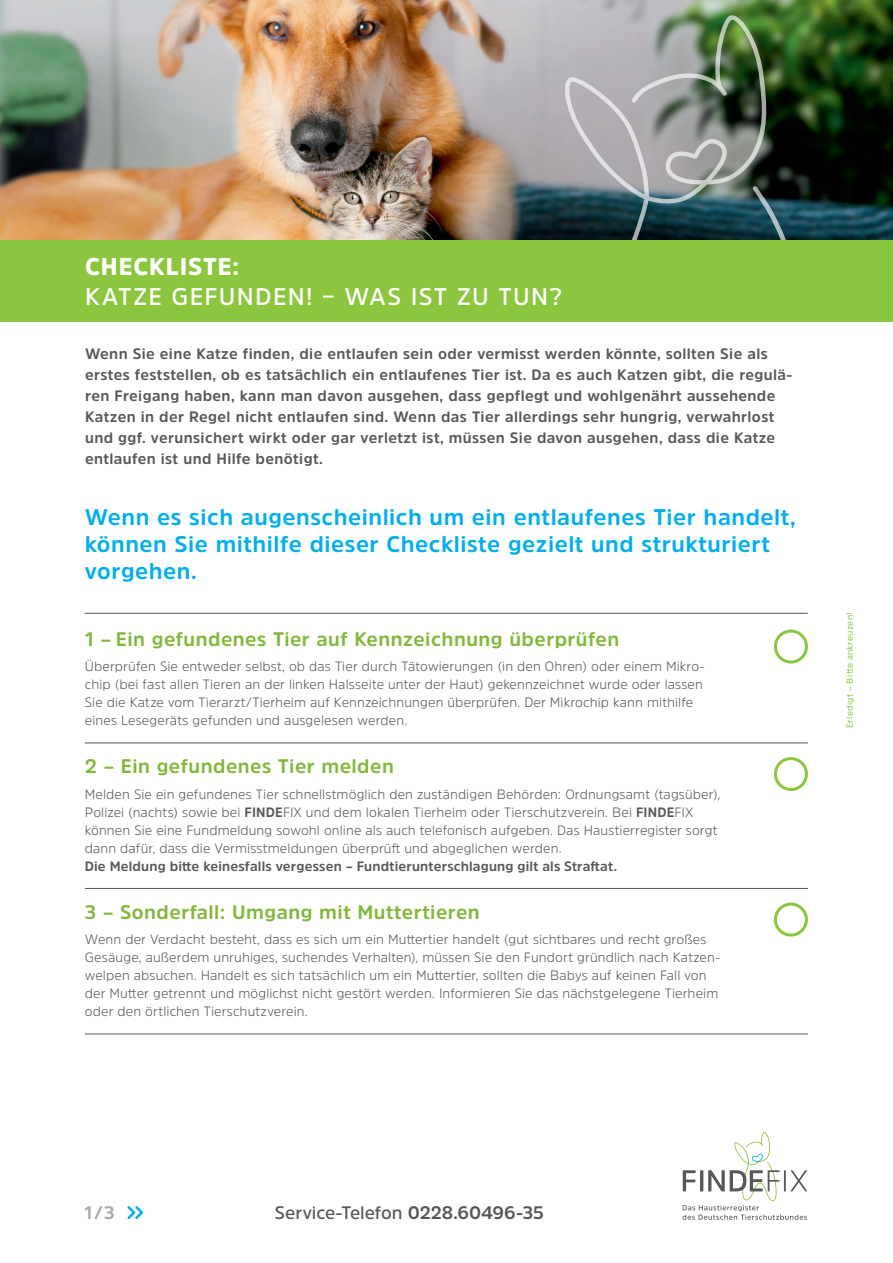
<style>
.page{position:relative;width:893px;height:1263px;background:#fff}
.page>*{position:absolute;margin:0;border:0;box-sizing:border-box;transform-origin:0 0}
.Headline_Checkliste{font:600 24px "Amsi Pro";letter-spacing:.055em;color:#fff}
.Headline_Checkliste-2{font:900 24px "Amsi Pro";letter-spacing:.035em;color:#fff}
.HEADLINE_BLAU{font:700 22.5px/27px "Amsi Pro";letter-spacing:.025em;color:#00aeef}
.SUBLINE_GRÜN{font:700 19.5px "Amsi Pro";letter-spacing:.025em;color:#82b83a}
.COPYTEXT{font:600 18px "Amsi Pro";letter-spacing:-.005em;color:#57585a}
.subhead_01_blau_14{font:700 18px "Amsi Pro";color:#a8a9ad}
.EINLEITUNG{font:700 15px/21px "Amsi Pro";letter-spacing:.025em;color:#57585a}
.COPYTEXT-2{font:300 13.5px/18px "Amsi Pro";letter-spacing:.01em;color:#57585a}
.fliesstext{font:9px "Amsi Pro";letter-spacing:.035em;color:#8bc63e}
.s1{font-weight:700}
</style>
<div class="page">
<img style="left:0;top:0;width:893px;height:240px">
<img style="left:556px;top:10px;width:285px;height:230px">
<svg style="left:682px;top:1132px;width:125px;height:88px"></svg>
<div style="left:774px;top:629px;width:34px;height:34px;border:3px solid #8bc63e;border-radius:50%"></div>
<hr style="left:85px;top:742px;width:723px;height:1px;background:#57585a">
<div style="left:774px;top:757px;width:34px;height:34px;border:3px solid #8bc63e;border-radius:50%"></div>
<hr style="left:85px;top:888px;width:723px;height:1px;background:#57585a">
<div style="left:774px;top:902px;width:34px;height:34px;border:3px solid #8bc63e;border-radius:50%"></div>
<hr style="left:85px;top:1033px;width:723px;height:1px;background:#57585a">
<hr style="left:85px;top:613px;width:723px;height:1px;background:#57585a">
<div style="left:0;top:240px;width:893px;height:82px;background:#8bc63e"></div>
<svg style="left:127px;top:1206px;width:16px;height:13px"></svg>
<p class="Headline_Checkliste-2" style="left:85px;top:250px;width:156px">CHECKLISTE:</p>
<p class="Headline_Checkliste" style="left:85px;top:280px;width:478px">KATZE GEFUNDEN! – WAS IST ZU TUN?</p>
<p class="EINLEITUNG" style="left:85px;top:343px;width:709px">Wenn Sie eine Katze finden, die entlaufen sein oder vermisst werden könnte, sollten Sie als erstes feststellen, ob es tatsächlich ein entlaufenes Tier ist. Da es auch Katzen gibt, die regulä&shy;ren Freigang haben, kann man davon ausgehen, dass gepflegt und wohlgenährt aussehende Katzen in der Regel nicht entlaufen sind. Wenn das Tier allerdings sehr hungrig, verwahrlost und ggf. verunsichert wirkt oder gar verletzt ist, müssen Sie davon ausgehen, dass die Katze entlaufen ist und Hilfe benötigt.</p>
<p class="HEADLINE_BLAU" style="left:85px;top:503px;width:712px">Wenn es sich augenscheinlich um ein entlaufenes Tier handelt, können Sie mithilfe dieser Checkliste gezielt und strukturiert vorgehen.</p>
<p class="SUBLINE_GRÜN" style="left:85px;top:625px;width:536px">1 – Ein gefundenes Tier auf Kennzeichnung überprüfen</p>
<p class="COPYTEXT-2" style="left:85px;top:657px;width:621px">Überprüfen Sie entweder selbst, ob das Tier durch Tätowierungen (in den Ohren) oder einem Mikro&shy;chip (bei fast allen Tieren an der linken Halsseite unter der Haut) gekennzeichnet wurde oder lassen Sie die Katze vom Tierarzt/Tierheim auf Kennzeichnungen überprüfen. Der Mikrochip kann mithilfe eines Lesegeräts gefunden und ausgelesen werden.</p>
<p class="SUBLINE_GRÜN" style="left:85px;top:753px;width:311px">2 – Ein gefundenes Tier melden</p>
<p class="COPYTEXT-2" style="left:85px;top:785px;width:637px">Melden Sie ein gefundenes Tier schnellstmöglich den zuständigen Behörden: Ordnungsamt (tagsüber), Polizei (nachts) sowie bei <span class="s1">FINDE</span>FIX und dem lokalen Tierheim oder Tierschutzverein. Bei <span class="s1">FINDE</span>FIX können Sie eine Fundmeldung sowohl online als auch telefonisch aufgeben. Das Haustierregister sorgt dann dafür, dass die Vermisstmeldungen überprüft und abgeglichen werden.<br><span class="s1">Die Meldung bitte keinesfalls vergessen – Fundtierunterschlagung gilt als Straftat.</span></p>
<p class="SUBLINE_GRÜN" style="left:85px;top:898px;width:396px">3 – Sonderfall: Umgang mit Muttertieren</p>
<p class="COPYTEXT-2" style="left:85px;top:930px;width:637px">Wenn der Verdacht besteht, dass es sich um ein Muttertier handelt (gut sichtbares und recht großes Gesäuge, außerdem unruhiges, suchendes Verhalten), müssen Sie den Fundort gründlich nach Katzen&shy;welpen absuchen. Handelt es sich tatsächlich um ein Muttertier, sollten die Babys auf keinen Fall von der Mutter getrennt und möglichst nicht gestört werden. Informieren Sie das nächstgelegene Tierheim oder den örtlichen Tierschutzverein.</p>
<p class="fliesstext" style="left:844px;top:728px;width:117px;rotate:-90deg">Erledigt – Bitte ankreuzen!</p>
<p class="subhead_01_blau_14" style="left:84px;top:1200px;width:32px">1/3</p>
<p class="COPYTEXT" style="left:275px;top:1200px;width:270px">Service-Telefon <span class="s1">0228.60496-35</span></p>
</div>
